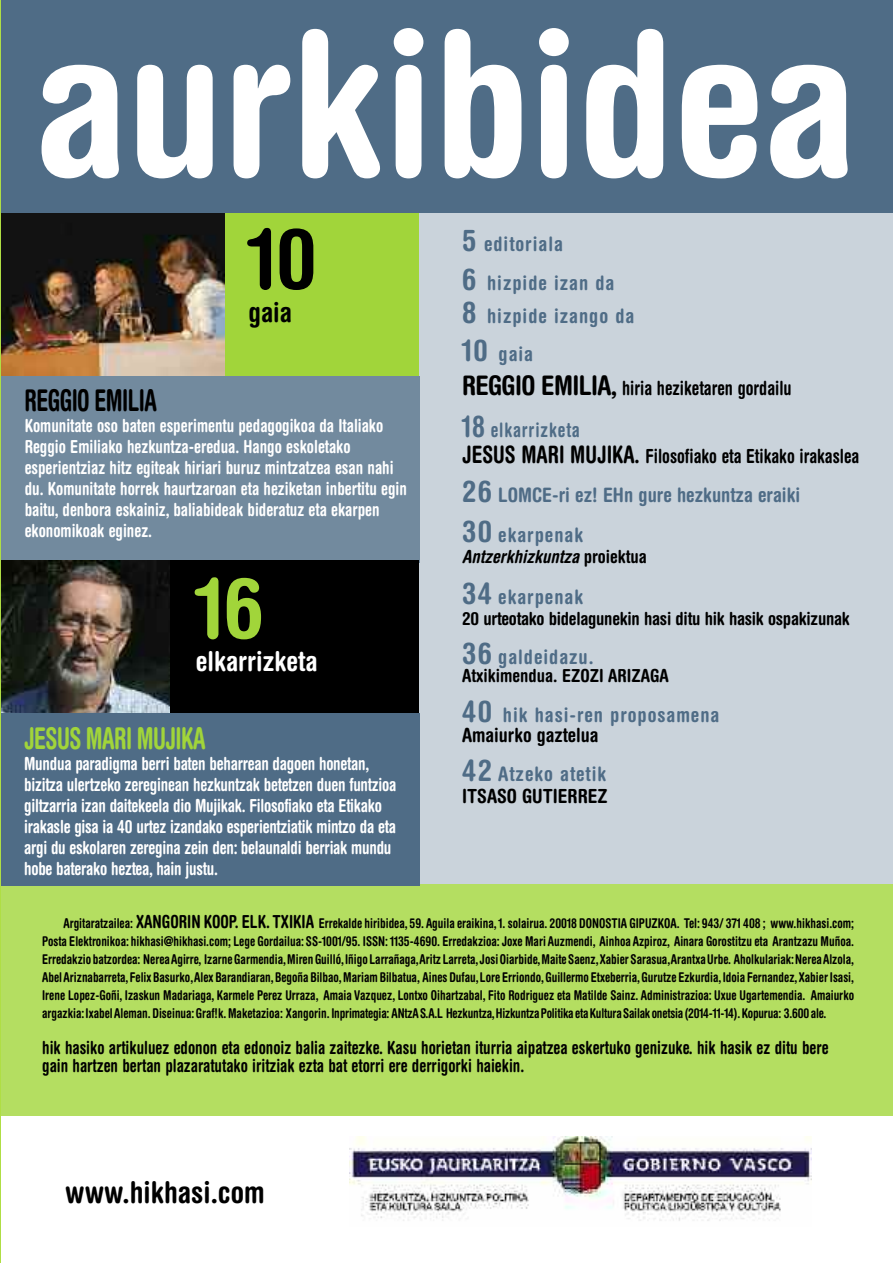
<style>
.page{position:relative;width:893px;height:1263px;background:#fff}
.page>*{position:absolute;margin:0;border:0;box-sizing:border-box;transform-origin:0 0}
.t1{font:700 condensed 200.55px "Helvetica Rounded";letter-spacing:-.01em;color:#fff;scale:1.06 1}
.t2{font:700 condensed 84px "Helvetica Rounded";color:#000}
.t3{font:700 condensed 84px "Helvetica Rounded";color:#a1d53a}
.t4{font:700 condensed 30px "Helvetica Rounded";letter-spacing:-.01em;color:#000}
.t5{font:700 condensed 30px "Helvetica Rounded";letter-spacing:-.025em;color:#a1d53a;scale:.8 1}
.t6{font:700 condensed 30px "Helvetica Rounded";letter-spacing:-.01em;color:#000;scale:.8 1}
.t7{font:700 condensed 27.3px "Helvetica Rounded";color:#fff}
.t8{font:700 condensed 27.3px "Helvetica Rounded";color:#000}
.t9{font:700 condensed 19.95px/39px "Helvetica Rounded";letter-spacing:.05em;color:#4f6c86}
.t10{font:700 condensed 19.95px/40.5px "Helvetica Rounded";color:#4f6c86}
.t11{font:700 condensed 19.95px "Helvetica Rounded";letter-spacing:.05em;color:#4f6c86;scale:.9 1}
.t12{font:700 condensed 19.5px "Helvetica Rounded";color:#000;scale:.9 1}
.t13{font:700 condensed 19.5px "Helvetica Rounded";color:#000}
.t14{font:700 condensed 18px/21px "Helvetica Rounded";letter-spacing:-.015em;color:#fff;scale:.9 1}
.t15{font:700 condensed 18px/18px "Helvetica Rounded";color:#000;scale:.9 1}
.t16{font:700 condensed 18px "Helvetica Rounded";color:#000}
.t17{font:italic 700 condensed 18px "Helvetica Rounded";color:#000}
.t18{font:700 condensed 13.5px/18px "Helvetica Rounded";letter-spacing:-.015em;color:#000;text-align:justify;scale:.9 1}
.s1{font-size:29.85px}
.s2{font-size:27px}
.s3{font-size:24px}
.s4{font-style:normal}
.s5{font-size:18px}
</style>
<div class="page">
<div style="left:418px;top:212px;width:475px;height:672px;background:#cad3db"></div>
<div style="left:0;top:376px;width:419px;height:187px;background:#728a9e"></div>
<div style="left:0;top:212px;width:419px;height:164px;background:#a1d53a"></div>
<img style="left:1px;top:212px;width:224px;height:164px">
<div style="left:0;top:0;width:893px;height:212px;background:#4f6c86"></div>
<div style="left:0;top:560px;width:419px;height:154px;background:#000"></div>
<img style="left:1px;top:560px;width:169px;height:153px">
<div style="left:0;top:884px;width:893px;height:232px;background:#b4de61"></div>
<img style="left:350px;top:1136px;width:461px;height:85px">
<div style="left:0;top:713px;width:419px;height:173px;background:#4f6c86"></div>
<img style="left:0;top:0;width:1px;height:1263px">
<h1 class="t1" style="left:33px;top:31px;width:778px">aurkibidea</h1>
<h2 class="t2" style="left:248px;top:228px;width:70px">10</h2>
<h3 class="t8" style="left:248px;top:302px;width:45px">gaia</h3>
<h3 class="t6" style="left:25px;top:390px;width:167px">REGGIO EMILIA</h3>
<p class="t14" style="left:25px;top:417px;width:426px">Komunitate oso baten esperimentu pedagogikoa da Italiako Reggio Emiliako hezkuntza-eredua. Hango eskoletako esperientziaz hitz egiteak hiriari buruz mintzatzea esan nahi du. Komunitate horrek haurtzaroan eta heziketan inbertitu egin baitu, denbora eskainiz, baliabideak bideratuz eta ekarpen ekonomikoak eginez.</p>
<h2 class="t3" style="left:196px;top:578px;width:70px">16</h2>
<h3 class="t7" style="left:196px;top:652px;width:123px">elkarrizketa</h3>
<h3 class="t5" style="left:24px;top:727px;width:228px">JESUS MARI MUJIKA</h3>
<p class="t14" style="left:24px;top:754px;width:415px">Mundua paradigma berri baten beharrean dagoen honetan, bizitza ulertzeko zereginean hezkuntzak betetzen duen funtzioa giltzarria izan daitekeela dio Mujikak. Filosofiako eta Etikako irakasle gisa ia 40 urtez izandako esperientziatik mintzo da eta argi du eskolaren zeregina zein den: belaunaldi berriak mundu hobe baterako heztea, hain justu.</p>
<h3 class="t9" style="left:462px;top:226px;width:154px"><span class="s1">5</span> editoriala<br><span class="s1">6</span> hizpide izan da</h3>
<h3 class="t9" style="left:462px;top:299px;width:174px;line-height:37.5px"><span class="s1">8</span> hizpide izango da<br><span class="s1">10</span> gaia</h3>
<h3 class="t12" style="left:462px;top:381px;width:368px"><span class="s2">REGGIO EMILIA,</span> hiria heziketaren gordailu</h3>
<h3 class="t11" style="left:462px;top:423px;width:132px"><span class="s1">18</span> elkarrizketa</h3>
<h3 class="t12" style="left:462px;top:448px;width:443px"><span class="s3">JESUS MARI MUJIKA.</span> Filosofiako eta Etikako irakaslea</h3>
<h3 class="t10" style="left:462px;top:476px;width:340px"><span class="s1">26</span> LOMCE-ri ez! EHn gure hezkuntza eraiki<br><span class="s1">30</span> ekarpenak</h3>
<h3 class="t17" style="left:462px;top:550px;width:186px">Antzerkhizkuntza <span class="s4">proiektua</span></h3>
<h3 class="t9" style="left:462px;top:579px;width:123px"><span class="s1">34</span> ekarpenak</h3>
<h3 class="t16" style="left:462px;top:612px;width:389px">20 urteotako bidelagunekin hasi ditu hik hasik ospakizunak</h3>
<h3 class="t9" style="left:462px;top:639px;width:133px"><span class="s1">36</span> galdeidazu.</h3>
<h3 class="t16" style="left:462px;top:669px;width:208px">Atxikimendua. EZOZI ARIZAGA</h3>
<h3 class="t9" style="left:462px;top:697px;width:259px"><span class="s1">40</span> hik hasi-ren proposamena</h3>
<h3 class="t13" style="left:462px;top:727px;width:138px">Amaiurko gaztelua</h3>
<h3 class="t9" style="left:462px;top:756px;width:146px"><span class="s1">42</span> Atzeko atetik</h3>
<h3 class="t13" style="left:462px;top:789px;width:147px">ITSASO GUTIERREZ</h3>
<p class="t18" style="left:42px;top:915px;width:904px;text-indent:21px">Argitaratzailea: <span class="s5">XANGORIN KOOP. ELK. TXIKIA</span> Errekalde hiribidea, 59. Aguila eraikina,1. solairua. 20018 DONOSTIA GIPUZKOA. Tel: 943/ 371 408 ; www.hikhasi.com; Posta Elektronikoa: hikhasi@hikhasi.com; Lege Gordailua: SS-1001/95. ISSN: 1135-4690. Erredakzioa: Joxe Mari Auzmendi, Ainhoa Azpiroz, Ainara Gorostitzu eta Arantzazu Muñoa.<br>Erredakzio batzordea: NereaAgirre, Izarne Garmendia,Miren Guilló,Iñigo Larrañaga,Aritz Larreta,Josi Oiarbide,Maite Saenz,Xabier Sarasua,ArantxaUrbe. Aholkulariak:NereaAlzola, AbelAriznabarreta,Felix Basurko,Alex Barandiaran,Begoña Bilbao,MariamBilbatua, Aines Dufau,Lore Erriondo,Guillermo Etxeberria,Gurutze Ezkurdia,Idoia Fernandez,XabierIsasi, Irene Lopez-Goñi, Izaskun Madariaga, Karmele Perez Urraza, Amaia Vazquez, Lontxo Oihartzabal, Fito Rodriguez eta Matilde Sainz. Administrazioa: Uxue Ugartemendia. Amaiurko argazkia:IxabelAleman. Diseinua:Graf!k. Maketazioa: Xangorin. Inprimategia: ANtzAS.A.L Hezkuntza,HizkuntzaPolitika etaKulturaSailak onetsia (2014-11-14).Kopurua: 3.600ale.</p>
<h3 class="t15" style="left:42px;top:1040px;width:875px">hik hasiko artikuluez edonon eta edonoiz balia zaitezke. Kasu horietan iturria aipatzea eskertuko genizuke. hik hasik ez ditu bere gain hartzen bertan plazaratutako iritziak ezta bat etorri ere derrigorki haiekin.</h3>
<h3 class="t4" style="left:65px;top:1181px;width:201px">www.hikhasi.com</h3>
</div>
